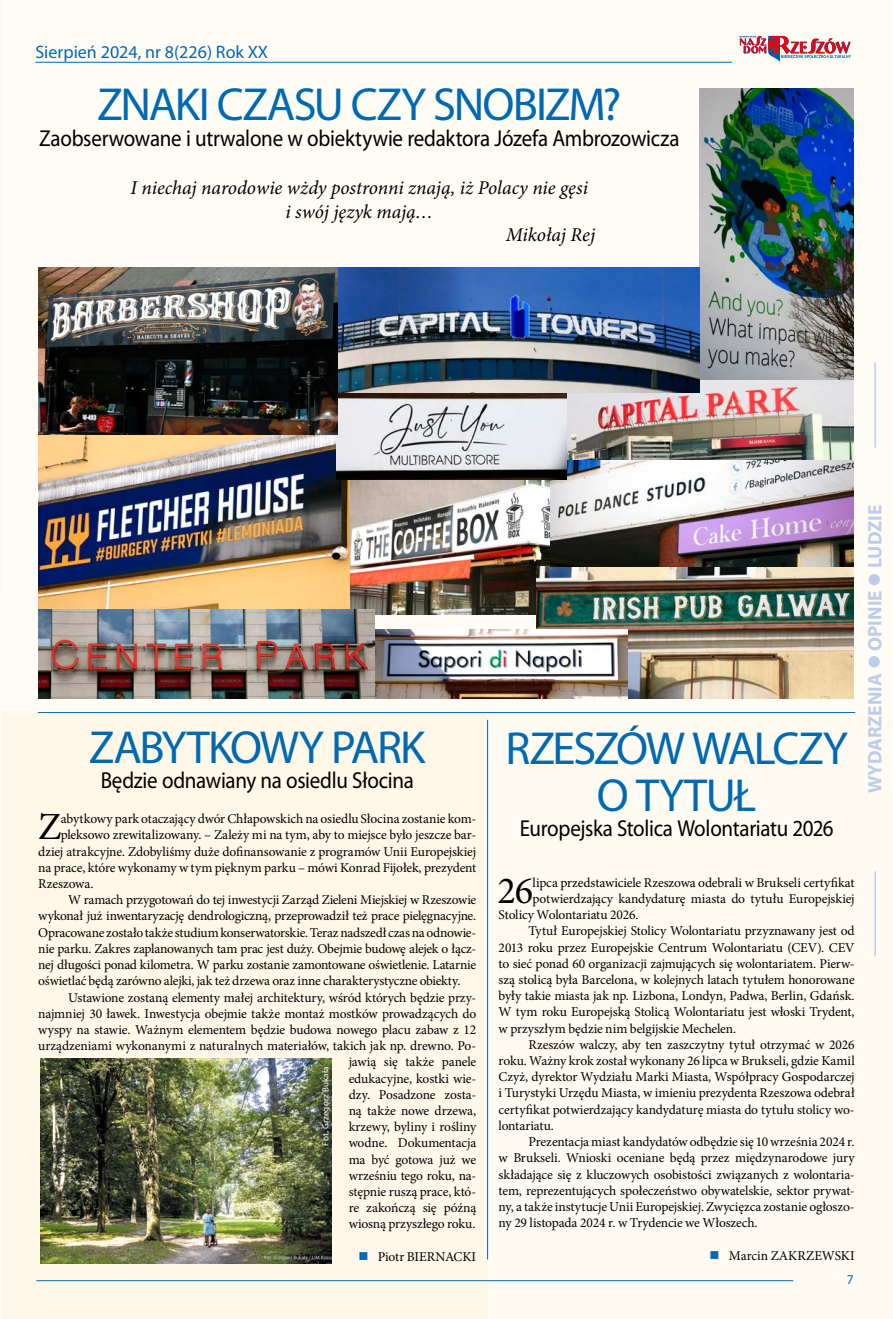
<style>
.page{position:relative;width:893px;height:1319px;background:#fff}
.page>*{position:absolute;margin:0;border:0;box-sizing:border-box;transform-origin:0 0}
.t1{font:46.5px/46.8px "Myriad Pro";letter-spacing:-.04em;color:#0069b4;text-align:center}
.t2{font:38.4px "Minion Pro";color:#000}
.t3{font:23.1px "Myriad Pro";letter-spacing:-.015em;color:#000;scale:.91 1}
.t4{font:italic 19.5px "Minion Pro";letter-spacing:-.005em;color:#000}
.t5{font:700 19.5px "Myriad Pro";color:#bccdeb}
.t6{font:18px "Myriad Pro";color:#0069b4}
.t7{font:13.5px "Minion Pro";letter-spacing:-.01em;color:#000}
.t8{font:13.5px "Myriad Pro";color:#0069b4}
.t9{font:9px "Myriad Pro";letter-spacing:.015em;color:#fff}
.s1{color:#0069b4}
</style>
<div class="page">
<hr style="left:0;top:0;width:1px;height:597px;background:#fff8e8">
<div style="left:1px;top:713px;width:487px;height:605px;background:#fff8e8"></div>
<div style="left:488px;top:713px;width:405px;height:605px;background:#fffbf2"></div>
<hr style="left:0;top:597px;width:1px;height:721px;background:#fffcf6">
<div style="left:1px;top:0;width:892px;height:712px;background:#fffcf6"></div>
<hr style="left:487px;top:719px;width:1px;height:540px;background:#0069b4">
<hr style="left:35px;top:62px;width:697px;height:1px;background:#0069b4">
<hr style="left:36px;top:1279px;width:757px;height:1px;background:#0069b4">
<svg style="left:739px;top:36px;width:112px;height:26px"></svg>
<hr style="left:874px;top:362px;width:2px;height:85px;background:#bccdeb">
<hr style="left:874px;top:871px;width:2px;height:85px;background:#bccdeb">
<hr style="left:38px;top:712px;width:817px;height:1px;background:#0069b4">
<img style="left:567px;top:379px;width:287px;height:81px">
<img style="left:350px;top:480px;width:200px;height:135px">
<img style="left:536px;top:566px;width:318px;height:132px">
<img style="left:38px;top:434px;width:312px;height:175px">
<img style="left:374px;top:629px;width:254px;height:69px">
<img style="left:550px;top:460px;width:304px;height:106px">
<img style="left:336px;top:393px;width:231px;height:86px">
<img style="left:700px;top:88px;width:154px;height:291px">
<img style="left:337px;top:267px;width:363px;height:126px">
<img style="left:38px;top:609px;width:336px;height:89px">
<img style="left:38px;top:267px;width:299px;height:167px">
<img style="left:41px;top:1058px;width:291px;height:205px">
<h3 class="t6" style="left:35px;top:41px;width:234px">Sierpień 2024, nr 8(226) Rok XX</h3>
<h1 class="t1" style="left:97px;top:80px;width:526px">ZNAKI CZASU CZY SNOBIZM?</h1>
<h3 class="t3" style="left:39px;top:123px;width:705px">Zaobserwowane i utrwalone w obiektywie redaktora Józefa Ambrozowicza</h3>
<h3 class="t4" style="left:131px;top:174px;width:459px">I niechaj narodowie wżdy postronni znają, iż Polacy nie gęsi</h3>
<h3 class="t4" style="left:285px;top:198px;width:149px">i swój język mają…</h3>
<h3 class="t4" style="left:506px;top:221px;width:91px">Mikołaj Rej</h3>
<h1 class="t1" style="left:89px;top:723px;width:338px">ZABYTKOWY PARK</h1>
<h3 class="t3" style="left:101px;top:766px;width:346px">Będzie odnawiany na osiedlu Słocina</h3>
<h2 class="t2" style="left:38px;top:801px;width:25px">Z</h2>
<p class="t7" style="left:61px;top:809px;width:417px">abytkowy park otaczający dwór Chłapowskich na osiedlu Słocina zostanie kom-</p>
<p class="t7" style="left:61px;top:825px;width:417px">pleksowo zrewitalizowany. – Zależy mi na tym, aby to miejsce było jeszcze bar-</p>
<p class="t7" style="left:38px;top:842px;width:439px">dziej atrakcyjne. Zdobyliśmy duże dofinansowanie z programów Unii Europejskiej</p>
<p class="t7" style="left:38px;top:858px;width:439px">na prace, które wykonamy w tym pięknym parku – mówi Konrad Fijołek, prezydent</p>
<p class="t7" style="left:38px;top:874px;width:57px">Rzeszowa.</p>
<p class="t7" style="left:68px;top:890px;width:410px">W ramach przygotowań do tej inwestycji Zarząd Zieleni Miejskiej w Rzeszowie</p>
<p class="t7" style="left:38px;top:906px;width:439px">wykonał już inwentaryzację dendrologiczną, przeprowadził też prace pielęgnacyjne.</p>
<p class="t7" style="left:38px;top:923px;width:439px">Opracowane zostało także studium konserwatorskie. Teraz nadszedł czas na odnowie-</p>
<p class="t7" style="left:38px;top:939px;width:439px">nie parku. Zakres zaplanowanych tam prac jest duży. Obejmie budowę alejek o łącz-</p>
<p class="t7" style="left:38px;top:955px;width:439px">nej długości ponad kilometra. W parku zostanie zamontowane oświetlenie. Latarnie</p>
<p class="t7" style="left:38px;top:971px;width:424px">oświetlać będą zarówno alejki, jak też drzewa oraz inne charakterystyczne obiekty.</p>
<p class="t7" style="left:68px;top:987px;width:410px">Ustawione zostaną elementy małej architektury, wśród których będzie przy-</p>
<p class="t7" style="left:38px;top:1004px;width:440px">najmniej 30 ławek. Inwestycja obejmie także montaż mostków prowadzących do</p>
<p class="t7" style="left:38px;top:1020px;width:439px">wyspy na stawie. Ważnym elementem będzie budowa nowego placu zabaw z 12</p>
<p class="t7" style="left:38px;top:1036px;width:439px">urządzeniami wykonanymi z naturalnych materiałów, takich jak np. drewno. Po-</p>
<p class="t7" style="left:349px;top:1052px;width:129px">jawią się także panele</p>
<p class="t7" style="left:349px;top:1068px;width:129px">edukacyjne, kostki wie-</p>
<p class="t7" style="left:349px;top:1085px;width:129px">dzy. Posadzone zosta-</p>
<p class="t7" style="left:349px;top:1101px;width:129px">ną także nowe drzewa,</p>
<p class="t7" style="left:349px;top:1117px;width:129px">krzewy, byliny i rośliny</p>
<p class="t7" style="left:349px;top:1133px;width:129px">wodne. Dokumentacja</p>
<p class="t7" style="left:349px;top:1149px;width:129px">ma być gotowa już we</p>
<p class="t7" style="left:349px;top:1166px;width:129px">wrześniu tego roku, na-</p>
<p class="t7" style="left:349px;top:1182px;width:129px">stępnie ruszą prace, któ-</p>
<p class="t7" style="left:349px;top:1198px;width:129px">re zakończą się późną</p>
<p class="t7" style="left:349px;top:1214px;width:128px">wiosną przyszłego roku.</p>
<p class="t7" style="left:358px;top:1247px;width:119px"><span class="s1">■</span> Piotr BIERNACKI</p>
<p class="t9" style="left:320px;top:1145px;width:80px;rotate:-90deg">Fot. Grzegorz Bukała</p>
<h1 class="t1" style="left:505px;top:724px;width:344px">RZESZÓW WALCZY<br>O TYTUŁ</h1>
<h3 class="t3" style="left:520px;top:814px;width:346px">Europejska Stolica Wolontariatu 2026</h3>
<h2 class="t2" style="left:497px;top:864px;width:37px">26</h2>
<p class="t7" style="left:533px;top:873px;width:324px">lipca przedstawiciele Rzeszowa odebrali w Brukseli certyfikat</p>
<p class="t7" style="left:533px;top:889px;width:324px">potwierdzający kandydaturę miasta do tytułu Europejskiej</p>
<p class="t7" style="left:499px;top:905px;width:142px">Stolicy Wolontariatu 2026.</p>
<p class="t7" style="left:528px;top:921px;width:328px">Tytuł Europejskiej Stolicy Wolontariatu przyznawany jest od</p>
<p class="t7" style="left:499px;top:938px;width:358px">2013 roku przez Europejskie Centrum Wolontariatu (CEV). CEV</p>
<p class="t7" style="left:499px;top:954px;width:358px">to sieć ponad 60 organizacji zajmujących się wolontariatem. Pierw-</p>
<p class="t7" style="left:499px;top:970px;width:358px">szą stolicą była Barcelona, w kolejnych latach tytułem honorowane</p>
<p class="t7" style="left:499px;top:986px;width:358px">były takie miasta jak np. Lizbona, Londyn, Padwa, Berlin, Gdańsk.</p>
<p class="t7" style="left:499px;top:1002px;width:358px">W tym roku Europejską Stolicą Wolontariatu jest włoski Trydent,</p>
<p class="t7" style="left:499px;top:1019px;width:239px">w przyszłym będzie nim belgijskie Mechelen.</p>
<p class="t7" style="left:528px;top:1035px;width:328px">Rzeszów walczy, aby ten zaszczytny tytuł otrzymać w 2026</p>
<p class="t7" style="left:499px;top:1051px;width:358px">roku. Ważny krok został wykonany 26 lipca w Brukseli, gdzie Kamil</p>
<p class="t7" style="left:499px;top:1067px;width:358px">Czyż, dyrektor Wydziału Marki Miasta, Współpracy Gospodarczej</p>
<p class="t7" style="left:499px;top:1083px;width:358px">i Turystyki Urzędu Miasta, w imieniu prezydenta Rzeszowa odebrał</p>
<p class="t7" style="left:499px;top:1100px;width:358px">certyfikat potwierdzający kandydaturę miasta do tytułu stolicy wo-</p>
<p class="t7" style="left:499px;top:1116px;width:57px">lontariatu.</p>
<p class="t7" style="left:528px;top:1132px;width:328px">Prezentacja miast kandydatów odbędzie się 10 września 2024 r.</p>
<p class="t7" style="left:499px;top:1148px;width:358px">w Brukseli. Wnioski oceniane będą przez międzynarodowe jury</p>
<p class="t7" style="left:499px;top:1164px;width:358px">składające się z kluczowych osobistości związanych z wolontaria-</p>
<p class="t7" style="left:499px;top:1181px;width:358px">tem, reprezentujących społeczeństwo obywatelskie, sektor prywat-</p>
<p class="t7" style="left:499px;top:1197px;width:358px">ny, a także instytucje Unii Europejskiej. Zwycięzca zostanie ogłoszo-</p>
<p class="t7" style="left:499px;top:1213px;width:261px">ny 29 listopada 2024 r. w Trydencie we Włoszech.</p>
<p class="t7" style="left:710px;top:1245px;width:147px"><span class="s1">■</span> Marcin ZAKRZEWSKI</p>
<p class="t8" style="left:847px;top:1271px;width:8px">7</p>
<h3 class="t5" style="left:862px;top:793px;width:290px;rotate:-90deg">WYDARZENIA ● OPINIE ● LUDZIE</h3>
</div>
